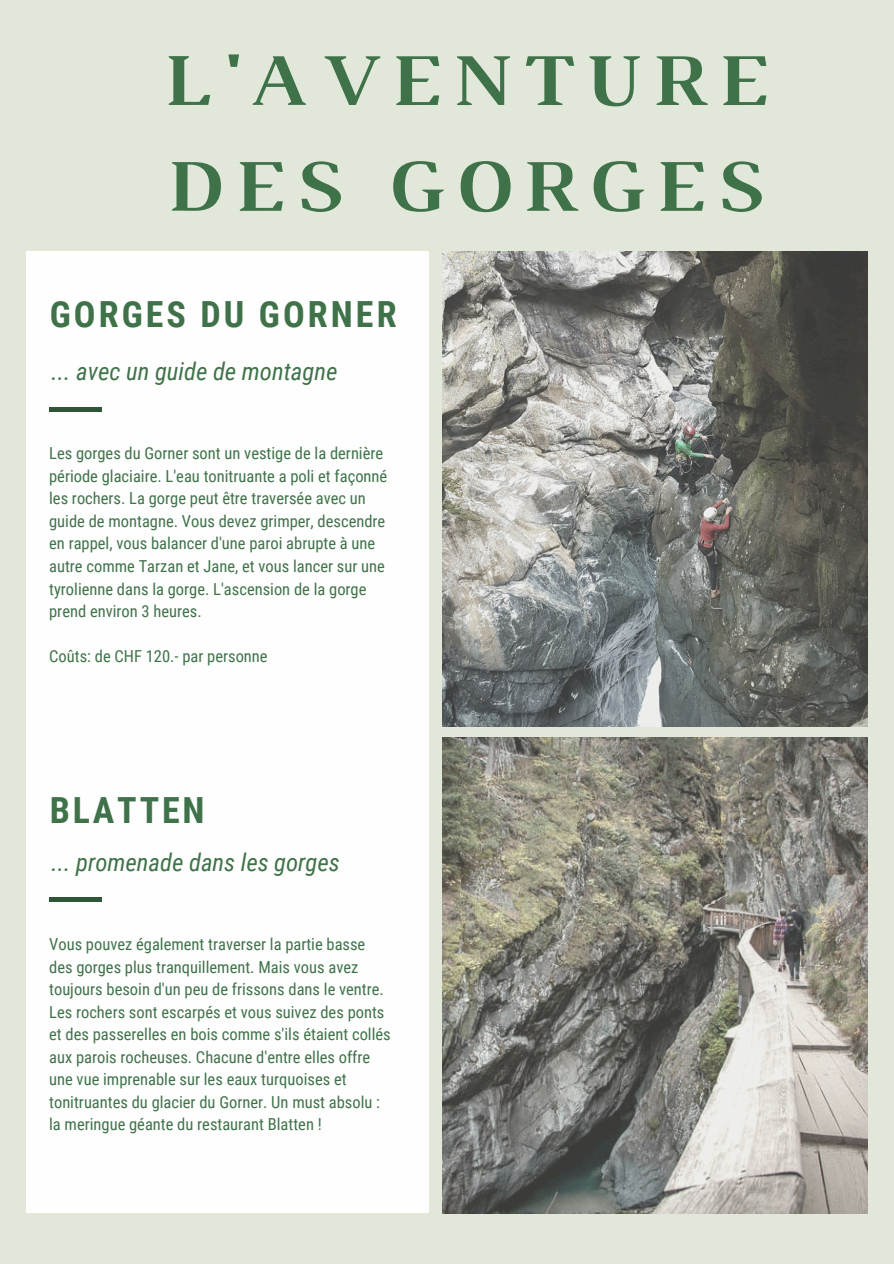
<style>
.page{position:relative;width:894px;height:1264px;background:#fff}
.page>*{position:absolute;margin:0;border:0;box-sizing:border-box;transform-origin:0 0}
.t1{font:700 76.2px/105.8px "Luthier";letter-spacing:.16em;color:#40724a}
.t2{font:700 36px "Roboto Condensed";letter-spacing:.085em;color:#40724a}
.t3{font:italic 24.6px "Roboto Condensed";color:#40724a}
.t4{font:16.5px/22.5px "Roboto Condensed";color:#40724a}
</style>
<div class="page">
<div style="left:0;top:0;width:893px;height:1263px;background:#e1e8da"></div>
<img style="left:442px;top:251px;width:425px;height:475px">
<img style="left:442px;top:737px;width:425px;height:476px">
<div style="left:26px;top:251px;width:402px;height:961px;background:#fdfefd"></div>
<hr style="left:49px;top:407px;width:53px;height:4px;background:#2e5536">
<div style="left:49px;top:897px;width:53px;height:5px;background:#2e5536"></div>
<h1 class="t1" style="left:161px;top:33px;width:604px">L'AVENTURE<br>DES GORGES</h1>
<h3 class="t2" style="left:50px;top:293px;width:348px">GORGES DU GORNER</h3>
<h2 class="t3" style="left:51px;top:357px;width:287px">... avec un guide de montagne</h2>
<p class="t4" style="left:49px;top:442px;width:339px">Les gorges du Gorner sont un vestige de la dernière période glaciaire. L'eau tonitruante a poli et façonné les rochers. La gorge peut être traversée avec un guide de montagne. Vous devez grimper, descendre en rappel, vous balancer d'une paroi abrupte à une autre comme Tarzan et Jane, et vous lancer sur une tyrolienne dans la gorge. L'ascension de la gorge prend environ 3 heures.</p>
<p class="t4" style="left:49px;top:645px;width:220px">Coûts: de CHF 120.- par personne</p>
<h3 class="t2" style="left:50px;top:789px;width:156px">BLATTEN</h3>
<h2 class="t3" style="left:51px;top:847px;width:290px">... promenade dans les gorges</h2>
<p class="t4" style="left:49px;top:933px;width:343px">Vous pouvez également traverser la partie basse des gorges plus tranquillement. Mais vous avez toujours besoin d'un peu de frissons dans le ventre.<br>Les rochers sont escarpés et vous suivez des ponts et des passerelles en bois comme s'ils étaient collés aux parois rocheuses. Chacune d'entre elles offre une vue imprenable sur les eaux turquoises et tonitruantes du glacier du Gorner. Un must absolu : la meringue géante du restaurant Blatten !</p>
</div>
